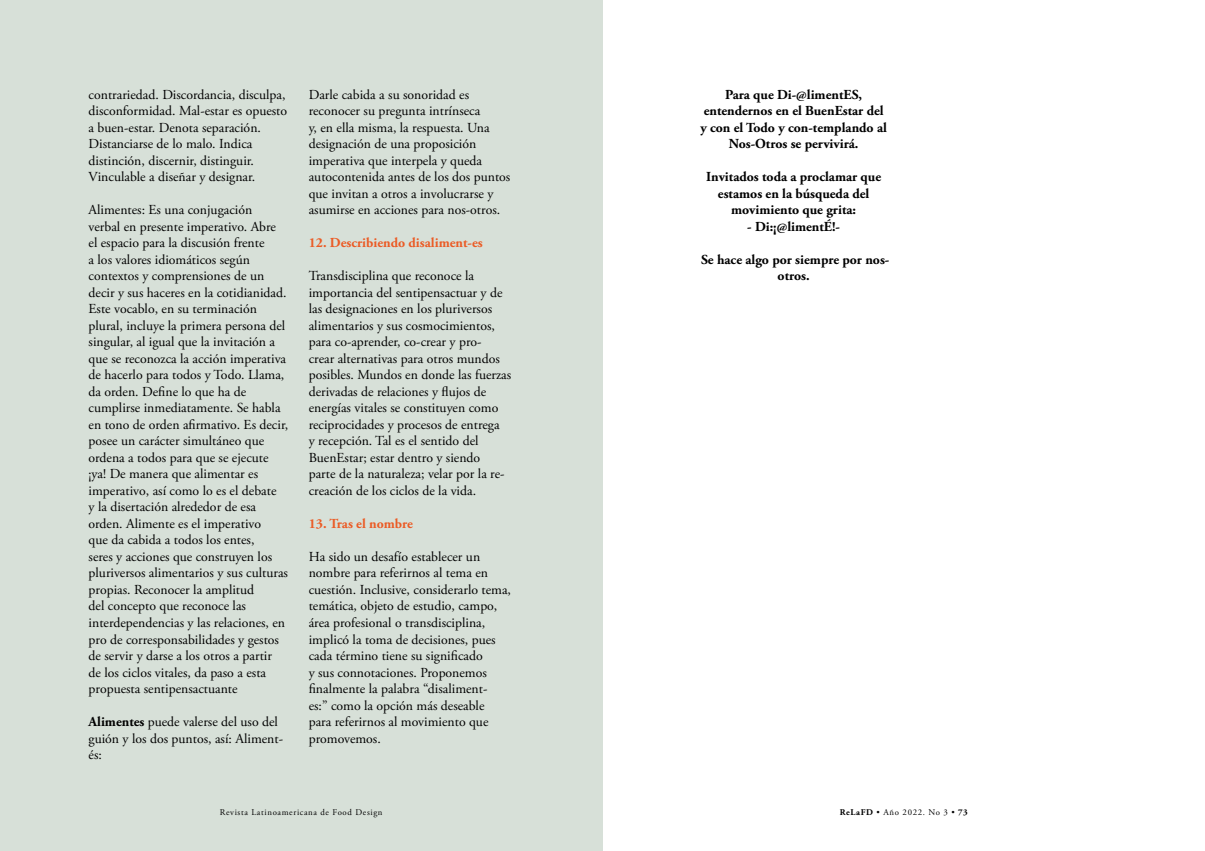
<style>
.page{position:relative;width:1205px;height:851px;background:#fff}
.page>*{position:absolute;margin:0;border:0;box-sizing:border-box;transform-origin:0 0}
.t1{font:13.75px/16.5px "Adobe Garamond Pro";color:#000}
.t2{font:700 13.75px/16.5px "Adobe Garamond Pro";color:#000;text-align:center}
.t3{font:700 13.75px "Adobe Garamond Pro";color:#eb5b25}
.t4{font:8.75px "Adobe Garamond Pro";letter-spacing:.075em;color:#000}
.s1{font-weight:700}
</style>
<div class="page">
<div style="left:0;top:0;width:602px;height:850px;background:#d7e0d8"></div>
<p class="t1" style="left:89px;top:86px;width:200px">contrariedad. Discordancia, disculpa, disconformidad. Mal-estar es opuesto a buen-estar. Denota separación.<br>Distanciarse de lo malo. Indica distinción, discernir, distinguir.<br>Vinculable a diseñar y designar.</p>
<p class="t1" style="left:89px;top:202px;width:201px">Alimentes: Es una conjugación<br>verbal en presente imperativo. Abre<br>el espacio para la discusión frente<br>a los valores idiomáticos según contextos y comprensiones de un decir y sus haceres en la cotidianidad.<br>Este vocablo, en su terminación plural, incluye la primera persona del singular, al igual que la invitación a que se reconozca la acción imperativa de hacerlo para todos y Todo. Llama, da orden. Define lo que ha de cumplirse inmediatamente. Se habla en tono de orden afirmativo. Es decir, posee un carácter simultáneo que ordena a todos para que se ejecute ¡ya! De manera que alimentar es imperativo, así como lo es el debate<br>y la disertación alrededor de esa orden. Alimente es el imperativo<br>que da cabida a todos los entes,<br>seres y acciones que construyen los pluriversos alimentarios y sus culturas propias. Reconocer la amplitud<br>del concepto que reconoce las interdependencias y las relaciones, en pro de corresponsabilidades y gestos de servir y darse a los otros a partir<br>de los ciclos vitales, da paso a esta propuesta sentipensactuante</p>
<p class="t1" style="left:89px;top:713px;width:196px"><span class="s1">Alimentes</span> puede valerse del uso del guión y los dos puntos, así: Aliment&shy;és:</p>
<p class="t1" style="left:309px;top:86px;width:203px">Darle cabida a su sonoridad es reconocer su pregunta intrínseca<br>y, en ella misma, la respuesta. Una designación de una proposición imperativa que interpela y queda autocontenida antes de los dos puntos que invitan a otros a involucrarse y asumirse en acciones para nos-otros.</p>
<p class="t3" style="left:309px;top:235px;width:175px">12. Describiendo disaliment-es</p>
<p class="t1" style="left:309px;top:268px;width:204px">Transdisciplina que reconoce la importancia del sentipensactuar y de las designaciones en los pluriversos alimentarios y sus cosmocimientos, para co-aprender, co-crear y pro-<br>crear alternativas para otros mundos posibles. Mundos en donde las fuerzas derivadas de relaciones y flujos de energías vitales se constituyen como reciprocidades y procesos de entrega<br>y recepción. Tal es el sentido del BuenEstar; estar dentro y siendo<br>parte de la naturaleza; velar por la re&shy;creación de los ciclos de la vida.</p>
<p class="t3" style="left:309px;top:515px;width:106px">13. Tras el nombre</p>
<p class="t1" style="left:309px;top:548px;width:204px">Ha sido un desafío establecer un nombre para referirnos al tema en cuestión. Inclusive, considerarlo tema, temática, objeto de estudio, campo, área profesional o transdisciplina, implicó la toma de decisiones, pues cada término tiene su significado<br>y sus connotaciones. Proponemos finalmente la palabra “disaliment-<br>es:” como la opción más deseable<br>para referirnos al movimiento que promovemos.</p>
<p class="t2" style="left:700px;top:86px;width:188px">Para que Di-@limentES, entendernos en el BuenEstar del y con el Todo y con-templando al<br>Nos-Otros se pervivirá.</p>
<p class="t2" style="left:706px;top:169px;width:176px">Invitados toda a proclamar que estamos en la búsqueda del movimiento que grita:</p>
<p class="t2" style="left:747px;top:218px;width:94px">- Di:¡@limentÉ!-</p>
<p class="t2" style="left:701px;top:251px;width:190px">Se hace algo por siempre por nos&shy;otros.</p>
<p class="t4" style="left:220px;top:807px;width:164px">Revista Latinoamericana de Food Design</p>
<p class="t4" style="left:840px;top:807px;width:130px"><span class="s1">ReLaFD</span> • Año 2022. No 3 • <span class="s1">73</span></p>
</div>
